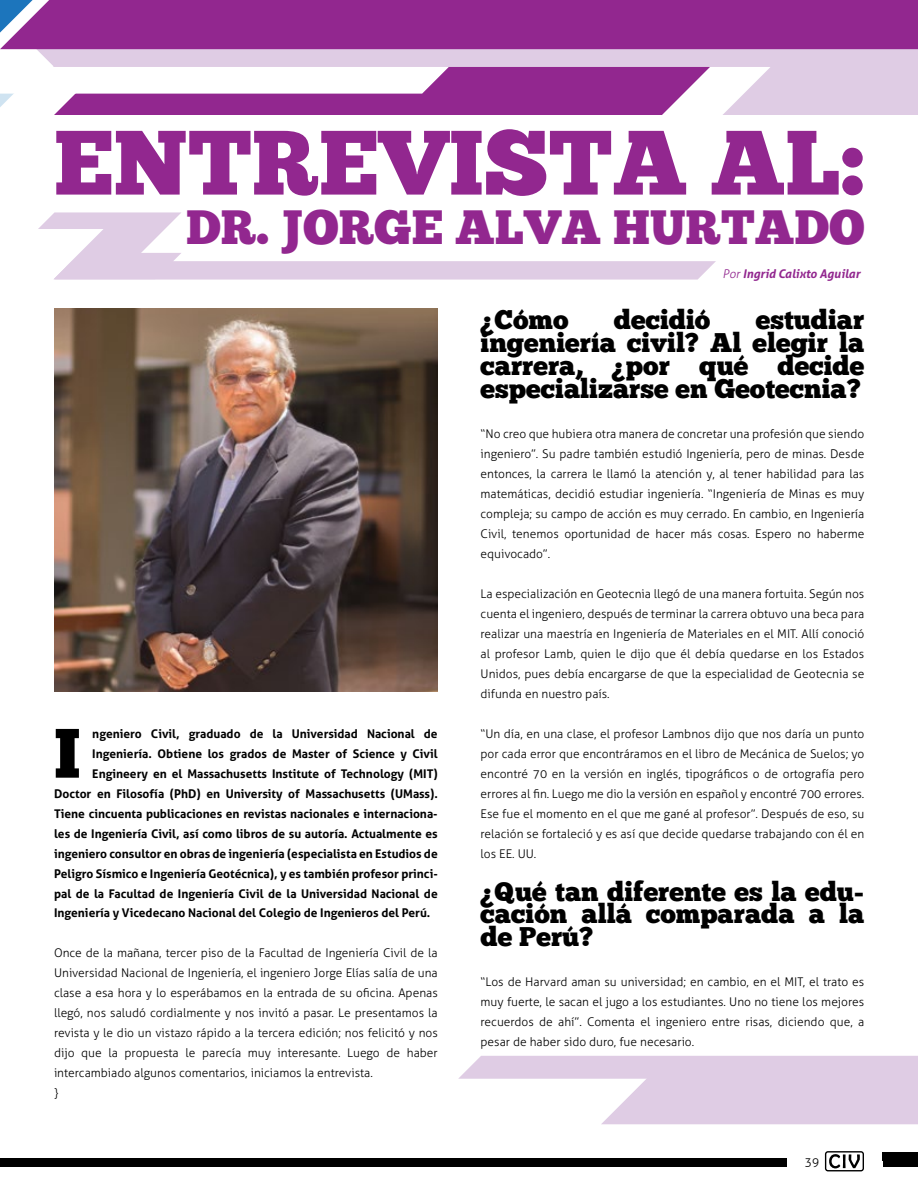
<style>
.page{position:relative;width:918px;height:1188px;background:#fff}
.page>*{position:absolute;margin:0;border:0;box-sizing:border-box;transform-origin:0 0}
.t1{font:91.2px "Chunk Five";color:#92278f}
.t2{font:69.75px "Chunk Five";color:#000}
.t3{font:48.15px "Chunk Five";color:#92278f}
.t4{font:27px/23px "Chunk Five";color:#000;text-align:justify}
.t5{font:300 12px/20px "Aller";color:#000;text-align:justify}
.t6{font:700 12px "Aller";color:#000}
.t7{font:italic 700 12px "Aller";color:#92278f}
.s1{font-weight:300}
</style>
<div class="page">
<div style="left:0;top:1158px;width:786px;height:9px;background:#000"></div>
<svg style="left:825px;top:1151px;width:39px;height:20px"></svg>
<div style="left:883px;top:1158px;width:35px;height:9px;background:#000"></div>
<div style="left:883px;top:1152px;width:35px;height:9px;background:#000"></div>
<svg style="left:458px;top:1056px;width:460px;height:68px"></svg>
<svg style="left:38px;top:212px;width:678px;height:68px"></svg>
<svg style="left:0;top:49px;width:918px;height:66px"></svg>
<div style="left:0;top:0;width:918px;height:49px;background:#92278f"></div>
<img style="left:54px;top:309px;width:383px;height:383px">
<h1 class="t1" style="left:54px;top:108px;width:812px">ENTREVISTA AL:</h1>
<h3 class="t3" style="left:186px;top:199px;width:680px">DR. JORGE ALVA HURTADO</h3>
<h2 class="t2" style="left:54px;top:712px;width:28px">I</h2>
<p class="t6" style="left:92px;top:726px;width:347px">ngeniero Civil, graduado de la Universidad Nacional de</p>
<p class="t6" style="left:92px;top:746px;width:347px">Ingeniería. Obtiene los grados de Master of Science y Civil</p>
<p class="t6" style="left:92px;top:766px;width:347px">Engineery en el Massachusetts Institute of Technology (MIT)</p>
<p class="t6" style="left:54px;top:786px;width:385px">Doctor en Filosofía (PhD) en University of Massachusetts (UMass).</p>
<p class="t6" style="left:54px;top:806px;width:385px">Tiene cincuenta publicaciones en revistas nacionales e internaciona-</p>
<p class="t6" style="left:54px;top:826px;width:385px">les de Ingeniería Civil, así como libros de su autoría. Actualmente es</p>
<p class="t6" style="left:54px;top:846px;width:385px">ingeniero consultor en obras de ingeniería (especialista en Estudios de</p>
<p class="t6" style="left:54px;top:866px;width:385px">Peligro Sísmico e Ingeniería Geotécnica), y es también profesor princi-</p>
<p class="t6" style="left:54px;top:886px;width:385px">pal de la Facultad de Ingeniería Civil de la Universidad Nacional de</p>
<p class="t6" style="left:54px;top:906px;width:378px">Ingeniería y Vicedecano Nacional del Colegio de Ingenieros del Perú.</p>
<p class="t5" style="left:54px;top:943px;width:385px;text-align:left">Once de la mañana, tercer piso de la Facultad de Ingeniería Civil de la Universidad Nacional de Ingeniería, el ingeniero Jorge Elías salía de una clase a esa hora y lo esperábamos en la entrada de su oficina. Apenas llegó, nos saludó cordialmente y nos invitó a pasar. Le presentamos la revista y le dio un vistazo rápido a la tercera edición; nos felicitó y nos dijo que la propuesta le parecía muy interesante. Luego de haber intercambiado algunos comentarios, iniciamos la entrevista.<br>}</p>
<p class="t7" style="left:722px;top:266px;width:139px"><span class="s1">Por</span> Ingrid Calixto Aguilar</p>
<h3 class="t4" style="left:481px;top:308px;width:385px;text-indent:275px">estudiar ingeniería civil? Al elegir la carrera, ¿por qué decide especializarse en Geotecnia?</h3>
<p class="t5" style="left:481px;top:424px;width:385px">“No creo que hubiera otra manera de concretar una profesión que siendo ingeniero”. Su padre también estudió Ingeniería, pero de minas. Desde entonces, la carrera le llamó la atención y, al tener habilidad para las matemáticas, decidió estudiar ingeniería. “Ingeniería de Minas es muy compleja; su campo de acción es muy cerrado. En cambio, en Ingeniería Civil, tenemos oportunidad de hacer más cosas. Espero no haberme equivocado”.</p>
<p class="t5" style="left:481px;top:584px;width:385px">La especialización en Geotecnia llegó de una manera fortuita. Según nos cuenta el ingeniero, después de terminar la carrera obtuvo una beca para realizar una maestría en Ingeniería de Materiales en el MIT. Allí conoció al profesor Lamb, quien le dijo que él debía quedarse en los Estados Unidos, pues debía encargarse de que la especialidad de Geotecnia se difunda en nuestro país.</p>
<p class="t5" style="left:481px;top:723px;width:385px">“Un día, en una clase, el profesor Lambnos dijo que nos daría un punto por cada error que encontráramos en el libro de Mecánica de Suelos; yo encontré 70 en la versión en inglés, tipográficos o de ortografía pero errores al fin. Luego me dio la versión en español y encontré 700 errores.<br>Ese fue el momento en el que me gané al profesor”. Después de eso, su relación se fortaleció y es así que decide quedarse trabajando con él en los EE. UU.</p>
<h3 class="t4" style="left:481px;top:880px;width:385px">¿Qué tan diferente es la edu&shy;cación allá comparada a la de Perú?</h3>
<p class="t5" style="left:481px;top:972px;width:385px">“Los de Harvard aman su universidad; en cambio, en el MIT, el trato es muy fuerte, le sacan el jugo a los estudiantes. Uno no tiene los mejores recuerdos de ahí”. Comenta el ingeniero entre risas, diciendo que, a pesar de haber sido duro, fue necesario.</p>
<h3 class="t4" style="left:481px;top:308px;width:90px">¿Cómo</h3>
<h3 class="t4" style="left:614px;top:308px;width:98px">decidió</h3>
<p class="t5" style="left:805px;top:1152px;width:16px">39</p>
</div>
